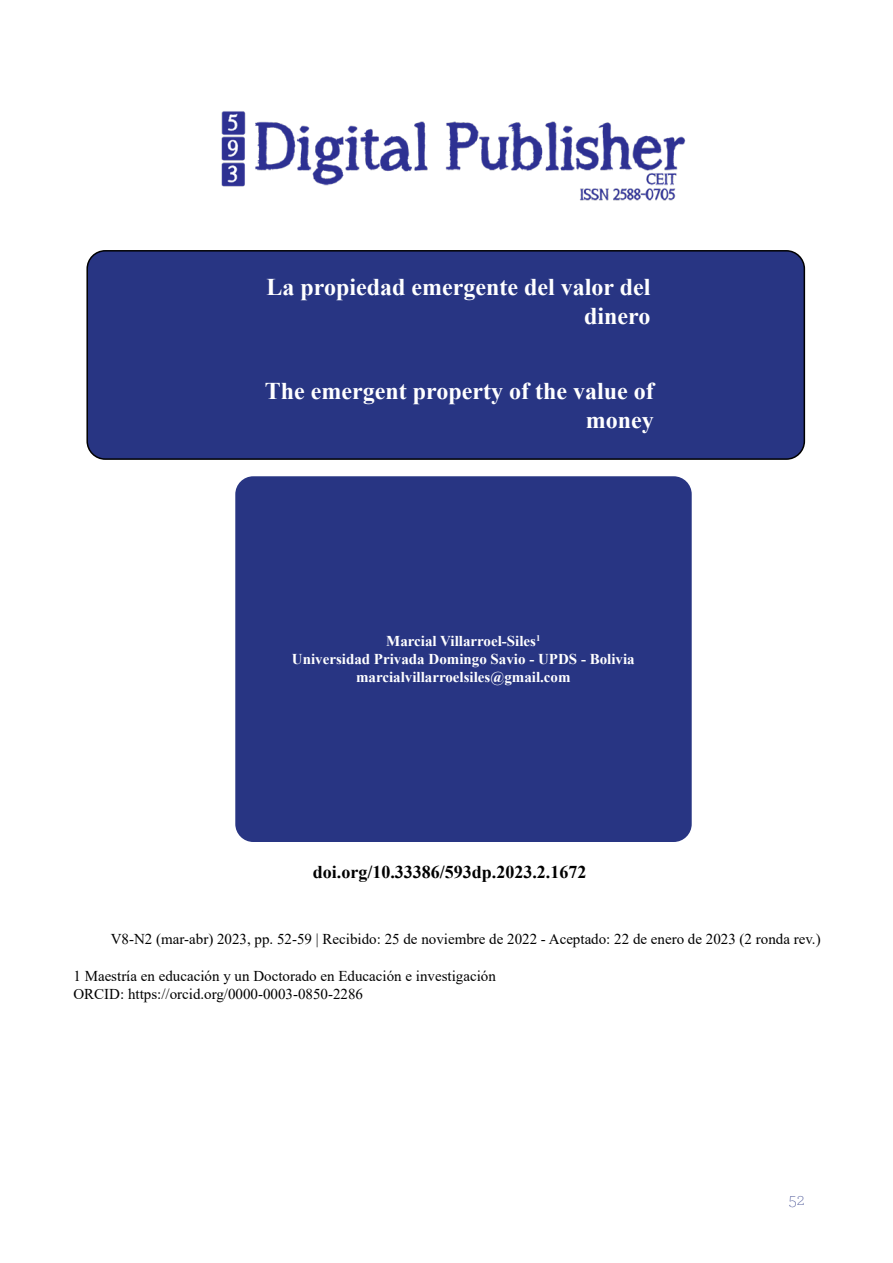
<style>
.page{position:relative;width:893px;height:1263px;background:#fff}
.page>*{position:absolute;margin:0;border:0;box-sizing:border-box;transform-origin:0 0}
.t1{font:700 24px/28.8px "Times New Roman";color:#fff;text-align:right}
.t2{font:700 18px "Times New Roman";color:#000}
.t3{font:200 18px "Archer";color:#283583}
.t4{font:15px/18px "Times New Roman";color:#000}
.t5{font:700 15px/18px "Times New Roman";color:#fff;text-align:center}
</style>
<div class="page">
<div style="left:87px;top:251px;width:717px;height:208px;background:#283583;border-radius:18px"></div>
<div style="left:86px;top:250px;width:719px;height:210px;border:2px solid #000;border-radius:18px"></div>
<img style="left:221px;top:111px;width:465px;height:90px">
<div style="left:235px;top:476px;width:457px;height:366px;background:#283583;border-radius:18px"></div>
<h1 class="t1" style="left:267px;top:272px;width:385px">La propiedad emergente del valor del dinero</h1>
<h1 class="t1" style="left:265px;top:376px;width:390px">The emergent property of the value of money</h1>
<p class="t5" style="left:292px;top:632px;width:344px">Marcial Villarroel-Siles<sup>1<br></sup>Universidad Privada Domingo Savio - UPDS - Bolivia marcialvillarroelsiles@gmail.com</p>
<p class="t2" style="left:313px;top:859px;width:275px">doi.org/10.33386/593dp.2023.2.1672</p>
<p class="t4" style="left:111px;top:929px;width:711px">V8-N2 (mar-abr) 2023, pp. 52-59 | Recibido: 25 de noviembre de 2022 - Aceptado: 22 de enero de 2023 (2 ronda rev.)</p>
<p class="t4" style="left:73px;top:966px;width:424px">1 Maestría en educación y un Doctorado en Educación e investigación<br>ORCID: https://orcid.org/0000-0003-0850-2286</p>
<p class="t3" style="left:789px;top:1188px;width:17px">52</p>
</div>
